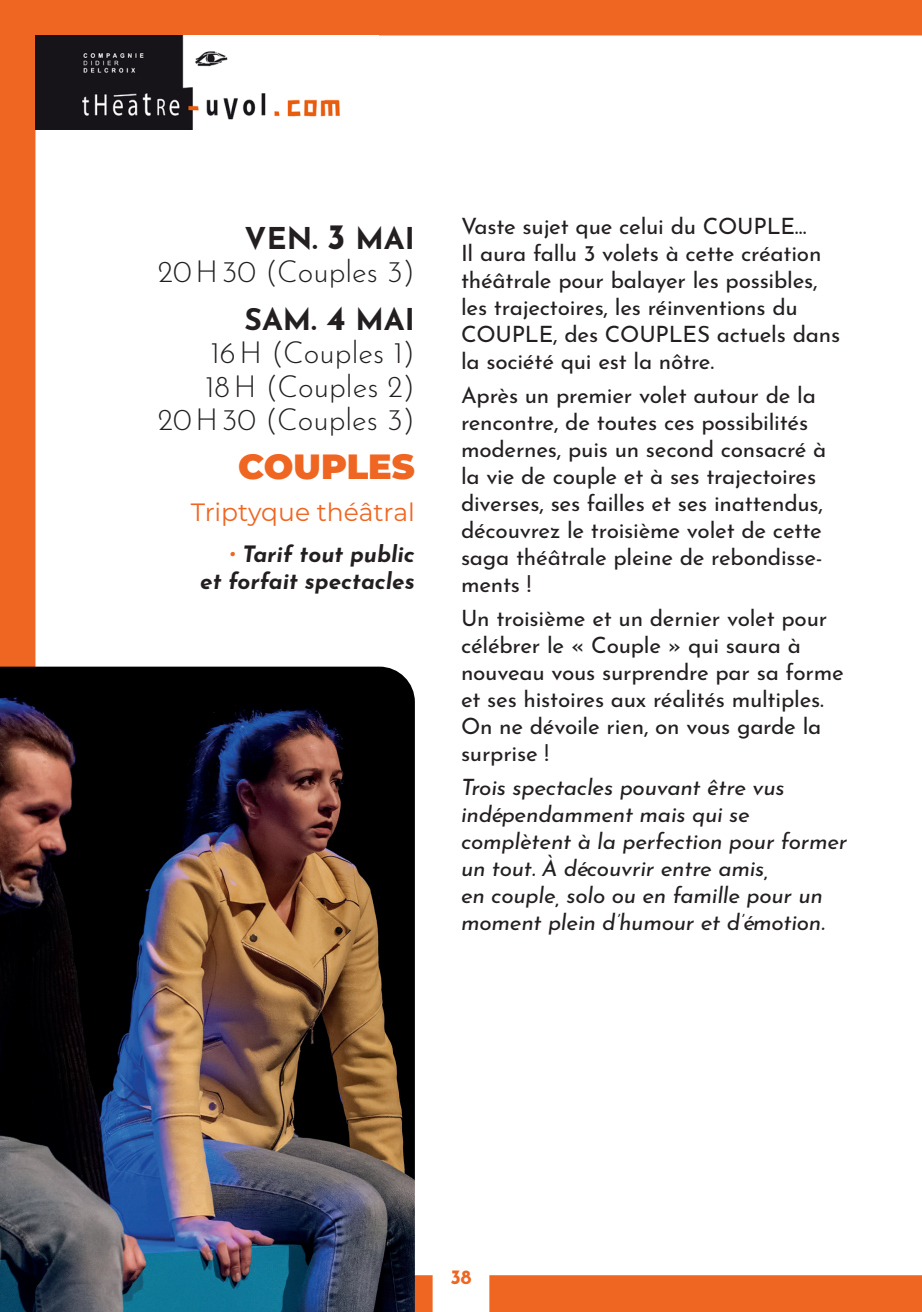
<style>
.page{position:relative;width:922px;height:1312px;background:#fff}
.page>*{position:absolute;margin:0;border:0;box-sizing:border-box;transform-origin:0 0}
.t1{font:900 35px "Montserrat";color:#ef6622}
.t2{font:300 30px/33.2px "Josefin Sans";color:#231f20;text-align:right}
.t3{font:25px "Montserrat";color:#ef6622}
.t4{font:22.5px/27px "Josefin Sans";letter-spacing:-.01em;color:#231f20}
.t5{font:italic 22.5px/27px "Josefin Sans";letter-spacing:-.01em;color:#231f20}
.t6{font:italic 700 22.5px/27px "Josefin Sans";color:#231f20;text-align:right}
.t7{font:700 20px "Josefin Sans";color:#ef6622}
.s1{font-weight:700}
.s2{font-weight:700;font-size:35px}
.s3{font-family:"Montserrat";color:#ef6622}
</style>
<div class="page">
<div style="left:0;top:0;width:921px;height:1311px;background:#ef6622"></div>
<div style="left:35px;top:35px;width:886px;height:1239px;background:#fff"></div>
<img style="left:35px;top:35px;width:343px;height:94px">
<img style="left:0;top:666px;width:415px;height:645px">
<div style="left:432px;top:1240px;width:57px;height:71px;background:#fff"></div>
<p class="t2" style="left:158px;top:219px;width:258px"><span class="s1">VEN.</span> <span class="s2">3</span> <span class="s1">MAI<br></span>20H30 (Couples 3)</p>
<p class="t2" style="left:158px;top:300px;width:258px"><span class="s1">SAM.</span> <span class="s2">4</span> <span class="s1">MAI<br></span>16H (Couples 1)<br>18H (Couples 2)<br>20H30 (Couples 3)</p>
<p class="t1" style="left:238px;top:440px;width:178px">COUPLES</p>
<p class="t3" style="left:191px;top:495px;width:226px">Triptyque théâtral</p>
<p class="t6" style="left:200px;top:538px;width:216px"><span class="s3">∙</span> Tarif tout public<br>et forfait spectacles</p>
<p class="t4" style="left:461px;top:209px;width:380px">Vaste sujet que celui du COUPLE…<br>Il aura fallu 3 volets à cette création théâtrale pour balayer les possibles, les trajectoires, les réinventions du COUPLE, des COUPLES actuels dans la société qui est la nôtre.</p>
<p class="t4" style="left:461px;top:378px;width:367px">Après un premier volet autour de la rencontre, de toutes ces possibilités modernes, puis un second consacré à la vie de couple et à ses trajectoires diverses, ses failles et ses inattendus, découvrez le troisième volet de cette saga théâtrale pleine de rebondisse&shy;ments !</p>
<p class="t4" style="left:461px;top:601px;width:384px">Un troisième et un dernier volet pour célébrer le « Couple » qui saura à nouveau vous surprendre par sa forme et ses histoires aux réalités multiples.<br>On ne dévoile rien, on vous garde la surprise !</p>
<p class="t5" style="left:461px;top:771px;width:388px">Trois spectacles pouvant être vus indépendamment mais qui se complètent à la perfection pour former un tout. À découvrir entre amis,<br>en couple, solo ou en famille pour un moment plein d’humour et d’émotion.</p>
<p class="t7" style="left:450px;top:1258px;width:23px">38</p>
</div>
